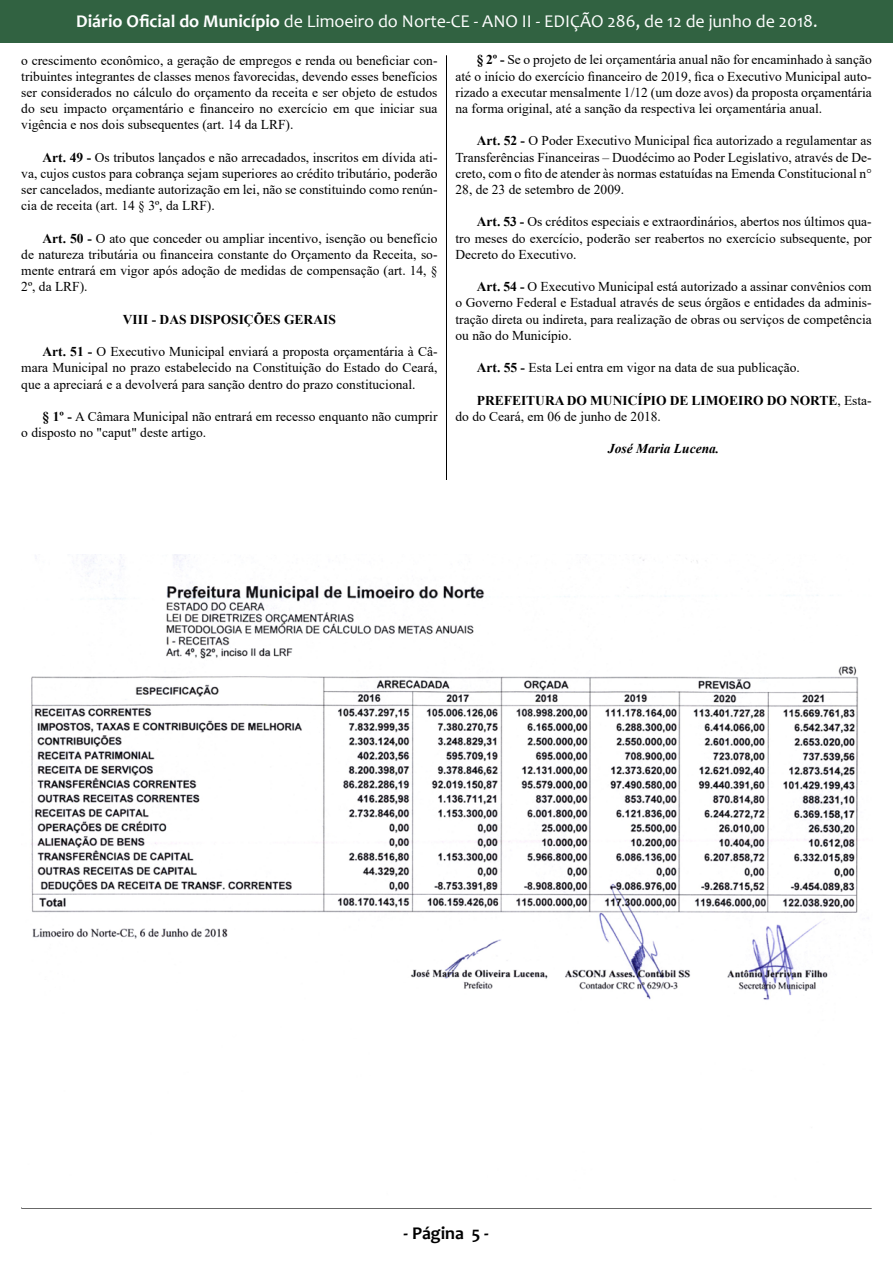
<style>
.page{position:relative;width:893px;height:1263px;background:#fff}
.page>*{position:absolute;margin:0;border:0;box-sizing:border-box;transform-origin:0 0}
.t1{font:18px "Candara";color:#fff}
.t2{font:700 18px "Candara";color:#000}
.t3{font:13.5px/16.2px "Times New Roman";color:#000;text-align:justify}
.t4{font:700 13.5px/16.2px "Times New Roman";color:#000}
.t5{font:italic 700 13.5px "Times New Roman";color:#000}
.s1{font-weight:700}
.s2{font-weight:400}
</style>
<div class="page">
<div style="left:0;top:0;width:892px;height:42px;background:#316241"></div>
<hr style="left:446px;top:55px;width:1px;height:1153px;background:#000">
<hr style="left:21px;top:1208px;width:851px;height:1px;background:#000">
<div style="left:22px;top:480px;width:849px;height:728px;background:#fff"></div>
<img style="left:31px;top:555px;width:828px;height:445px">
<h1 class="t1" style="left:76px;top:10px;width:743px"><span class="s1">Diário Oficial do Município</span> de Limoeiro do Norte-CE - ANO II - EDIÇÃO 286, de 12 de junho de 2018.</h1>
<p class="t3" style="left:21px;top:52px;width:418px">o crescimento econômico, a geração de empregos e renda ou beneficiar con&shy;tribuintes integrantes de classes menos favorecidas, devendo esses benefícios ser considerados no cálculo do orçamento da receita e ser objeto de estudos do seu impacto orçamentário e financeiro no exercício em que iniciar sua vigência e nos dois subsequentes (art. 14 da LRF).</p>
<p class="t3" style="left:21px;top:149px;width:418px;text-indent:21px"><span class="s1">Art. 49 -</span> Os tributos lançados e não arrecadados, inscritos em dívida ati&shy;va, cujos custos para cobrança sejam superiores ao crédito tributário, poderão ser cancelados, mediante autorização em lei, não se constituindo como renún&shy;cia de receita (art. 14 § 3º, da LRF).</p>
<p class="t3" style="left:21px;top:230px;width:418px;text-indent:21px"><span class="s1">Art. 50 -</span> O ato que conceder ou ampliar incentivo, isenção ou benefício de natureza tributária ou financeira constante do Orçamento da Receita, so&shy;mente entrará em vigor após adoção de medidas de compensação (art. 14, § 2º, da LRF).</p>
<p class="t4" style="left:123px;top:311px;width:215px">VIII - DAS DISPOSIÇÕES GERAIS</p>
<p class="t3" style="left:21px;top:343px;width:418px;text-indent:21px"><span class="s1">Art. 51 -</span> O Executivo Municipal enviará a proposta orçamentária à Câ&shy;mara Municipal no prazo estabelecido na Constituição do Estado do Ceará, que a apreciará e a devolverá para sanção dentro do prazo constitucional.</p>
<p class="t3" style="left:21px;top:408px;width:418px;text-indent:21px"><span class="s1">§ 1º -</span> A Câmara Municipal não entrará em recesso enquanto não cumprir o disposto no "caput" deste artigo.</p>
<p class="t3" style="left:455px;top:51px;width:418px;text-indent:21px"><span class="s1">§ 2º -</span> Se o projeto de lei orçamentária anual não for encaminhado à sanção até o início do exercício financeiro de 2019, fica o Executivo Municipal auto&shy;rizado a executar mensalmente 1/12 (um doze avos) da proposta orçamentária na forma original, até a sanção da respectiva lei orçamentária anual.</p>
<p class="t3" style="left:455px;top:132px;width:418px;text-indent:21px"><span class="s1">Art. 52 -</span> O Poder Executivo Municipal fica autorizado a regulamentar as Transferências Financeiras – Duodécimo ao Poder Legislativo, através de De&shy;creto, com o fito de atender às normas estatuídas na Emenda Constitucional n° 28, de 23 de setembro de 2009.</p>
<p class="t3" style="left:455px;top:213px;width:418px;text-indent:21px"><span class="s1">Art. 53 -</span> Os créditos especiais e extraordinários, abertos nos últimos qua&shy;tro meses do exercício, poderão ser reabertos no exercício subsequente, por Decreto do Executivo.</p>
<p class="t3" style="left:455px;top:278px;width:418px;text-indent:21px"><span class="s1">Art. 54 -</span> O Executivo Municipal está autorizado a assinar convênios com o Governo Federal e Estadual através de seus órgãos e entidades da adminis&shy;tração direta ou indireta, para realização de obras ou serviços de competência ou não do Município.</p>
<p class="t3" style="left:477px;top:359px;width:325px"><span class="s1">Art. 55 -</span> Esta Lei entra em vigor na data de sua publicação.</p>
<p class="t4" style="left:455px;top:392px;width:418px;text-indent:21px">PREFEITURA DO MUNICÍPIO DE LIMOEIRO DO NORTE<span class="s2">, Esta&shy;do do Ceará, em 06 de junho de 2018.</span></p>
<p class="t5" style="left:608px;top:439px;width:113px">José Maria Lucena.</p>
<h1 class="t2" style="left:404px;top:1222px;width:87px">- Página 5 -</h1>
</div>
